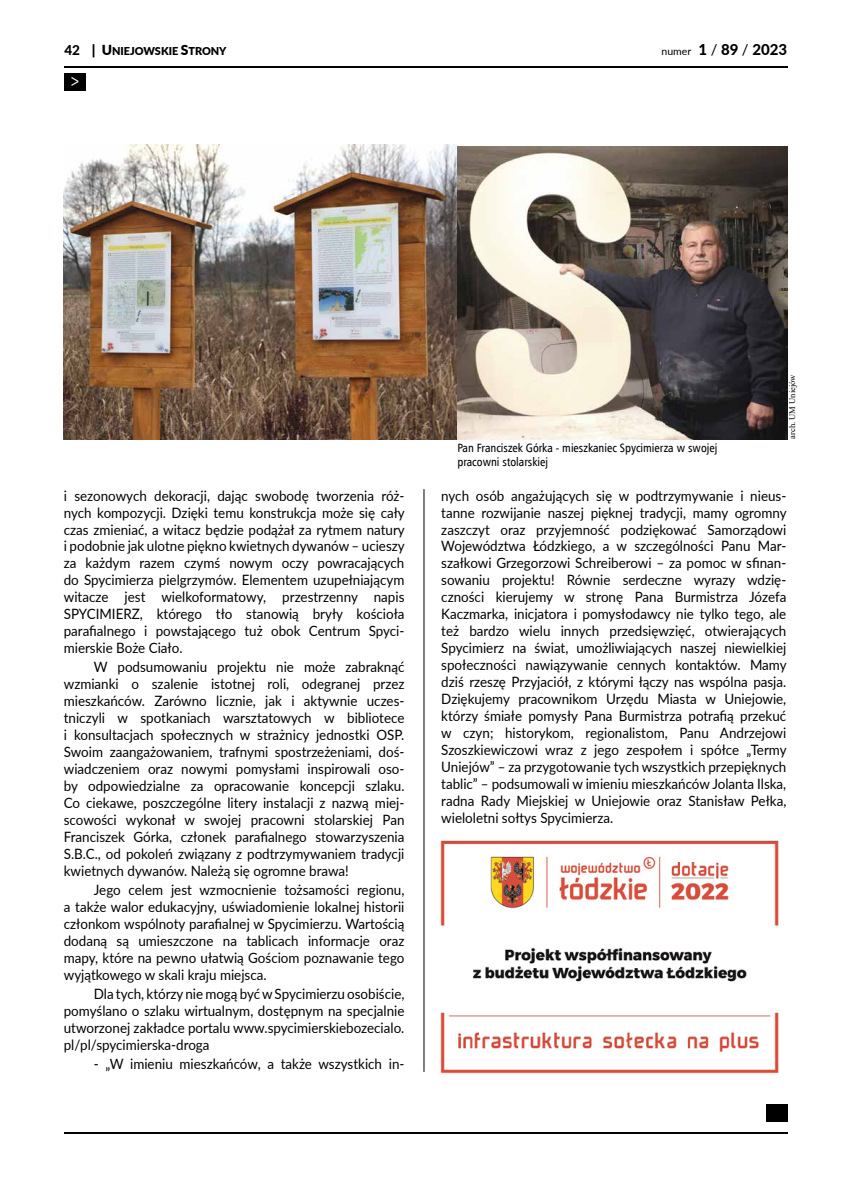
<style>
.page{position:relative;width:851px;height:1191px;background:#fff}
.page>*{position:absolute;margin:0;border:0;box-sizing:border-box;transform-origin:0 0}
.t1{font:700 18px "Minion Pro";color:#fff;scale:.86 1}
.t2{font:800 15px "Lato";color:#000}
.t3{font:14.25px/17px "Lato";color:#000;text-align:justify;scale:.94 1}
.t4{font:12px/13.5px "Humnst 777 Cn EU";color:#000}
.t5{font:900 10.8px "Lato";color:#000}
.t6{font:8.55px "Times New Roman";color:#000}
.s1{font-weight:800;font-size:13.5px}
.s2{font-size:13.8px}
.s3{font-weight:400;font-size:10.5px}
.s4{font-weight:400}
</style>
<div class="page">
<hr style="left:64px;top:66px;width:723px;height:2px;background:#000">
<hr style="left:64px;top:1132px;width:723px;height:1px;background:#000">
<hr style="left:423px;top:489px;width:1px;height:582px;background:#000">
<img style="left:64px;top:145px;width:393px;height:294px">
<img style="left:458px;top:147px;width:329px;height:292px">
<img style="left:440px;top:840px;width:339px;height:234px">
<div style="left:64px;top:73px;width:22px;height:18px;background:#000"></div>
<div style="left:765px;top:1103px;width:22px;height:18px;background:#000"></div>
<p class="t5" style="left:64px;top:43px;width:164px"><span class="s1">42</span> <span class="s2">| U</span>NIEJOWSKIE <span class="s2">S</span>TRONY</p>
<p class="t2" style="left:661px;top:39px;width:127px"><span class="s3">numer</span> 1 <span class="s4">/</span> 89 <span class="s4">/</span> 2023</p>
<p class="t1" style="left:71px;top:67px;width:11px">&gt;</p>
<p class="t3" style="left:64px;top:486px;width:364px">i sezonowych dekoracji, dając swobodę tworzenia róż&shy;nych kompozycji. Dzięki temu konstrukcja może się cały czas zmieniać, a witacz będzie podążał za rytmem natury i podobnie jak ulotne piękno kwietnych dywanów – ucieszy za każdym razem czymś nowym oczy powracających do Spycimierza pielgrzymów. Elementem uzupełniającym witacze jest wielkoformatowy, przestrzenny napis SPYCIMIERZ, którego tło stanowią bryły kościoła parafialnego i powstającego tuż obok Centrum Spyci&shy;mierskie Boże Ciało.</p>
<p class="t3" style="left:64px;top:658px;width:364px;text-indent:30px">W podsumowaniu projektu nie może zabraknąć wzmianki o szalenie istotnej roli, odegranej przez mieszkańców. Zarówno licznie, jak i aktywnie uczes&shy;tniczyli w spotkaniach warsztatowych w bibliotece i konsultacjach społecznych w strażnicy jednostki OSP.<br>Swoim zaangażowaniem, trafnymi spostrzeżeniami, doś&shy;wiadczeniem oraz nowymi pomysłami inspirowali oso&shy;by odpowiedzialne za opracowanie koncepcji szlaku.<br>Co ciekawe, poszczególne litery instalacji z nazwą miej&shy;scowości wykonał w swojej pracowni stolarskiej Pan Franciszek Górka, członek parafialnego stowarzyszenia S.B.C., od pokoleń związany z podtrzymywaniem tradycji kwietnych dywanów. Należą się ogromne brawa!</p>
<p class="t3" style="left:64px;top:880px;width:364px;text-indent:30px">Jego celem jest wzmocnienie tożsamości regionu, a także walor edukacyjny, uświadomienie lokalnej historii członkom wspólnoty parafialnej w Spycimierzu. Wartością dodaną są umieszczone na tablicach informacje oraz mapy, które na pewno ułatwią Gościom poznawanie tego wyjątkowego w skali kraju miejsca.</p>
<p class="t3" style="left:64px;top:984px;width:364px;text-indent:30px">Dla tych, którzynie mogą być wSpycimierzu osobiście, pomyślano o szlaku wirtualnym, dostępnym na specjalnie utworzonej zakładce portalu www.spycimierskiebozecialo. pl/pl/spycimierska-droga</p>
<p class="t3" style="left:94px;top:1054px;width:332px">- „W imieniu mieszkańców, a także wszystkich in-</p>
<p class="t4" style="left:457px;top:441px;width:261px">Pan Franciszek Górka - mieszkaniec Spycimierza w swojej pracowni stolarskiej</p>
<p class="t6" style="left:786px;top:439px;width:66px;rotate:-90deg">arch. UM Uniejów</p>
<p class="t3" style="left:441px;top:486px;width:369px">nych osób angażujących się w podtrzymywanie i nieus&shy;tanne rozwijanie naszej pięknej tradycji, mamy ogromny zaszczyt oraz przyjemność podziękować Samorządowi Województwa Łódzkiego, a w szczególności Panu Mar&shy;szałkowi Grzegorzowi Schreiberowi – za pomoc w sfinan&shy;sowaniu projektu! Równie serdeczne wyrazy wdzię&shy;czności kierujemy w stronę Pana Burmistrza Józefa Kaczmarka, inicjatora i pomysłodawcy nie tylko tego, ale też bardzo wielu innych przedsięwzięć, otwierających Spycimierz na świat, umożliwiających naszej niewielkiej społeczności nawiązywanie cennych kontaktów. Mamy dziś rzeszę Przyjaciół, z którymi łączy nas wspólna pasja.<br>Dziękujemy pracownikom Urzędu Miasta w Uniejowie, którzy śmiałe pomysły Pana Burmistrza potrafią przekuć w czyn; historykom, regionalistom, Panu Andrzejowi Szoszkiewiczowi wraz z jego zespołem i spółce „Termy Uniejów” – za przygotowanie tych wszystkich przepięknych tablic” – podsumowali w imieniu mieszkańców Jolanta Ilska, radna Rady Miejskiej w Uniejowie oraz Stanisław Pełka, wieloletni sołtys Spycimierza.</p>
</div>
